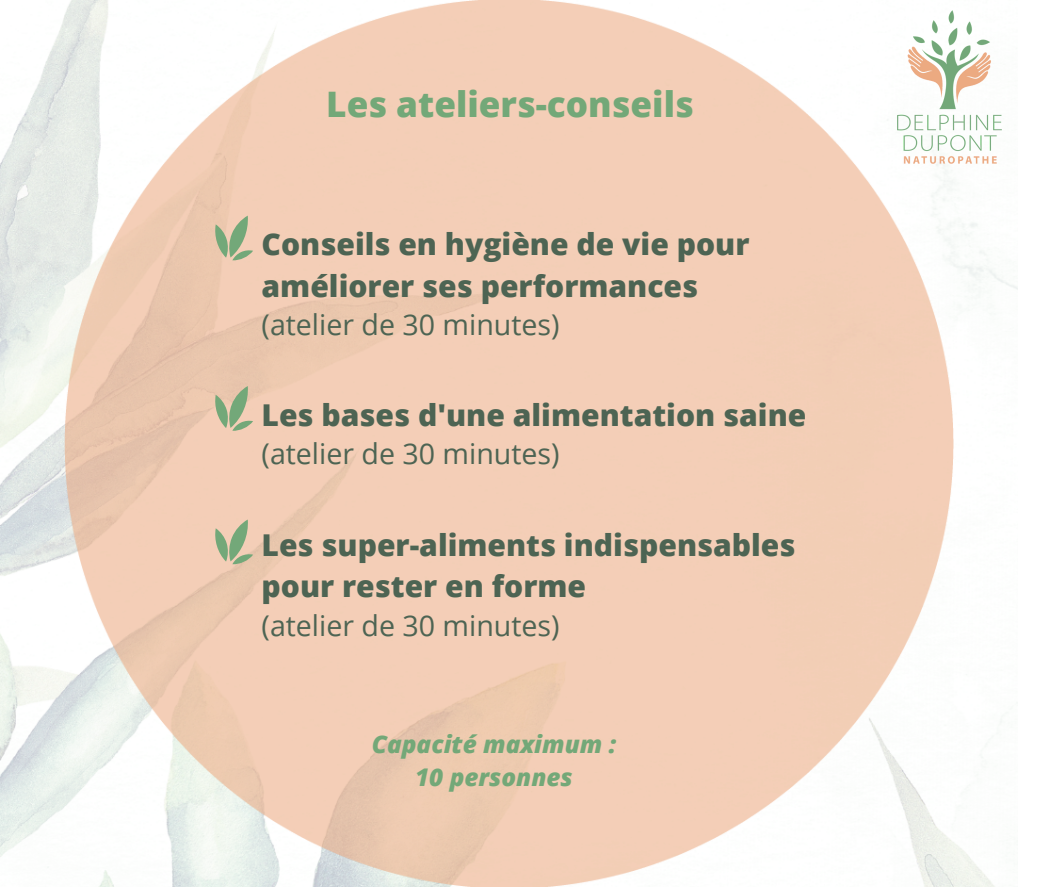
<style>
.page{position:relative;width:1058px;height:887px;background:#fff}
.page>*{position:absolute;margin:0;border:0;box-sizing:border-box;transform-origin:0 0}
.t1{font:800 35.1px "Open Sans";color:#73a878}
.t2{font:800 30px/41.7px "Open Sans";color:#4d6453}
.t3{font:28.5px "Open Sans";color:#4d6453}
.t4{font:italic 800 24.3px/33.8px "Open Sans";color:#73a878;text-align:center}
</style>
<div class="page">
<img style="left:0;top:0;width:1017px;height:886px">
<img style="left:831px;top:3px;width:186px;height:171px">
<svg style="left:214px;top:215px;width:39px;height:45px;background:#bcbc9b"></svg>
<svg style="left:214px;top:386px;width:39px;height:45px;background:#babb9a"></svg>
<svg style="left:214px;top:519px;width:39px;height:45px;background:#bdbd9c"></svg>
<p class="t1" style="left:326px;top:80px;width:369px">Les ateliers-conseils</p>
<p class="t2" style="left:261px;top:222px;width:489px">Conseils en hygiène de vie pour améliorer ses performances</p>
<p class="t3" style="left:261px;top:304px;width:299px">(atelier de 30 minutes)</p>
<p class="t2" style="left:261px;top:393px;width:546px">Les bases d'une alimentation saine</p>
<p class="t3" style="left:261px;top:434px;width:299px">(atelier de 30 minutes)</p>
<p class="t2" style="left:261px;top:523px;width:535px">Les super-aliments indispensables pour rester en forme</p>
<p class="t3" style="left:261px;top:605px;width:299px">(atelier de 30 minutes)</p>
<p class="t4" style="left:372px;top:726px;width:246px">Capacité maximum :<br>10 personnes</p>
</div>
